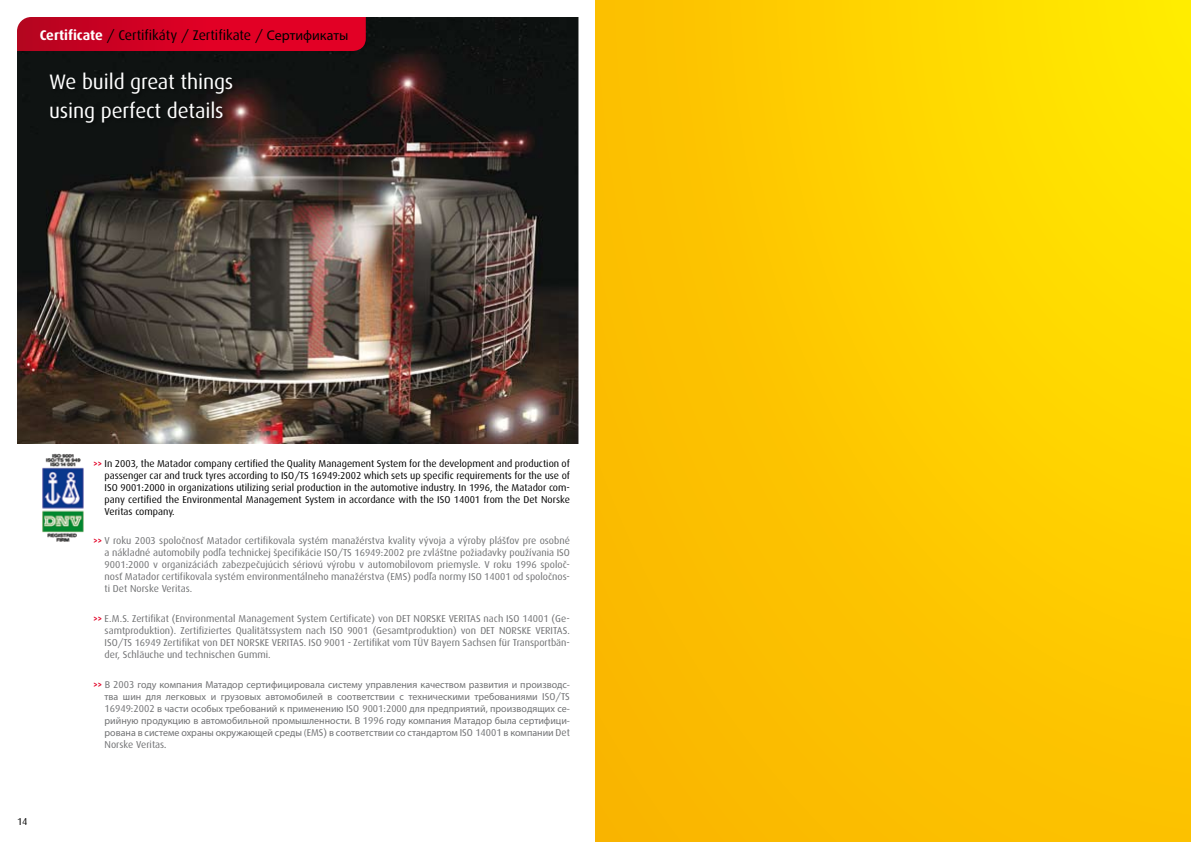
<style>
.page{position:relative;width:1191px;height:842px;background:#fff}
.page>*{position:absolute;margin:0;border:0;box-sizing:border-box;transform-origin:0 0}
.t1{font:20.9px/28.8px "Dax CE";letter-spacing:-.005em;color:#fff}
.t2{font:14px "Dax CE";color:#000}
.t3{font:10px/12px "Dax CE";color:#707173;text-align:justify}
.t4{font:10px/12px "Myriad Pro";color:#707173;text-align:justify}
.t5{font:10px/12px "Dax CE";color:#000;text-align:justify}
.s1{font-weight:700;color:#fff}
.s2{font-family:"Myriad Pro"}
.s3{font-weight:700;color:#e20025}
.s4{font-family:"Dax CE";font-weight:700;color:#e20025}
.s5{font-family:"Dax CE"}
</style>
<div class="page">
<img style="left:17px;top:17px;width:562px;height:427px">
<img style="left:42px;top:453px;width:42px;height:89px">
<svg style="left:595px;top:0;width:596px;height:842px;background:#fdca00"></svg>
<h2 class="t2" style="left:40px;top:26px;width:310px"><span class="s1">Certificate</span> / Certifikáty / Zertifikate / <span class="s2">Сертификаты</span></h2>
<h1 class="t1" style="left:49px;top:67px;width:186px">We build great things using perfect details</h1>
<p class="t5" style="left:17px;top:815px;width:12px">14</p>
<p class="t5" style="left:105px;top:457px;width:467px;text-indent:-11px"><span class="s3">&gt;&gt;</span> In 2003, the Matador company certified the Quality Management System for the development and production of passenger car and truck tyres according to ISO/TS 16949:2002 which sets up specific requirements for the use of ISO 9001:2000 in organizations utilizing serial production in the automotive industry. In 1996, the Matador com&shy;pany certified the Environmental Management System in accordance with the ISO 14001 from the Det Norske Veritas company.</p>
<p class="t3" style="left:105px;top:534px;width:467px;text-indent:-11px"><span class="s3">&gt;&gt;</span> V roku 2003 spoločnosť Matador certifikovala systém manažérstva kvality vývoja a výroby plášťov pre osobné a nákladné automobily podľa technickej špecifikácie ISO/TS 16949:2002 pre zvláštne požiadavky používania ISO 9001:2000 v organizáciách zabezpečujúcich sériovú výrobu v automobilovom priemysle. V roku 1996 spoloč&shy;nosť Matador certifikovala systém environmentálneho manažérstva (EMS) podľa normy ISO 14001 od spoločnos&shy;ti Det Norske Veritas.</p>
<p class="t3" style="left:105px;top:612px;width:467px;text-indent:-11px"><span class="s3">&gt;&gt;</span> E.M.S. Zertifikat (Environmental Management System Certificate) von DET NORSKE VERITAS nach ISO 14001 (Ge&shy;samtproduktion). Zertifiziertes Qualitätssystem nach ISO 9001 (Gesamtproduktion) von DET NORSKE VERITAS.<br>ISO/TS 16949 Zertifikat von DET NORSKE VERITAS. ISO 9001 - Zertifikat vom TÜV Bayern Sachsen für Transportbän&shy;der, Schläuche und technischen Gummi.</p>
<p class="t4" style="left:105px;top:678px;width:467px;text-indent:-11px"><span class="s4">&gt;&gt;</span> В <span class="s5">2003</span> году компания Матадор сертифицировала систему управления качеством развития и производс&shy;тва шин для легковых и грузовых автомобилей в соответствии с техническими требованиями <span class="s5">ISO/TS 16949:2002</span> в части особых требований к применению <span class="s5">ISO 9001:2000</span> для предприятий, производящих се&shy;рийную продукцию в автомобильной промышленности. В <span class="s5">1996</span> году компания Матадор была сертифици&shy;рована в системе охраны окружающей среды (<span class="s5">EMS)</span> в соответствии со стандартом <span class="s5">ISO 14001</span> в компании <span class="s5">Det</span></p>
<p class="t3" style="left:105px;top:738px;width:63px">Norske Veritas<span class="s2">.</span></p>
</div>
